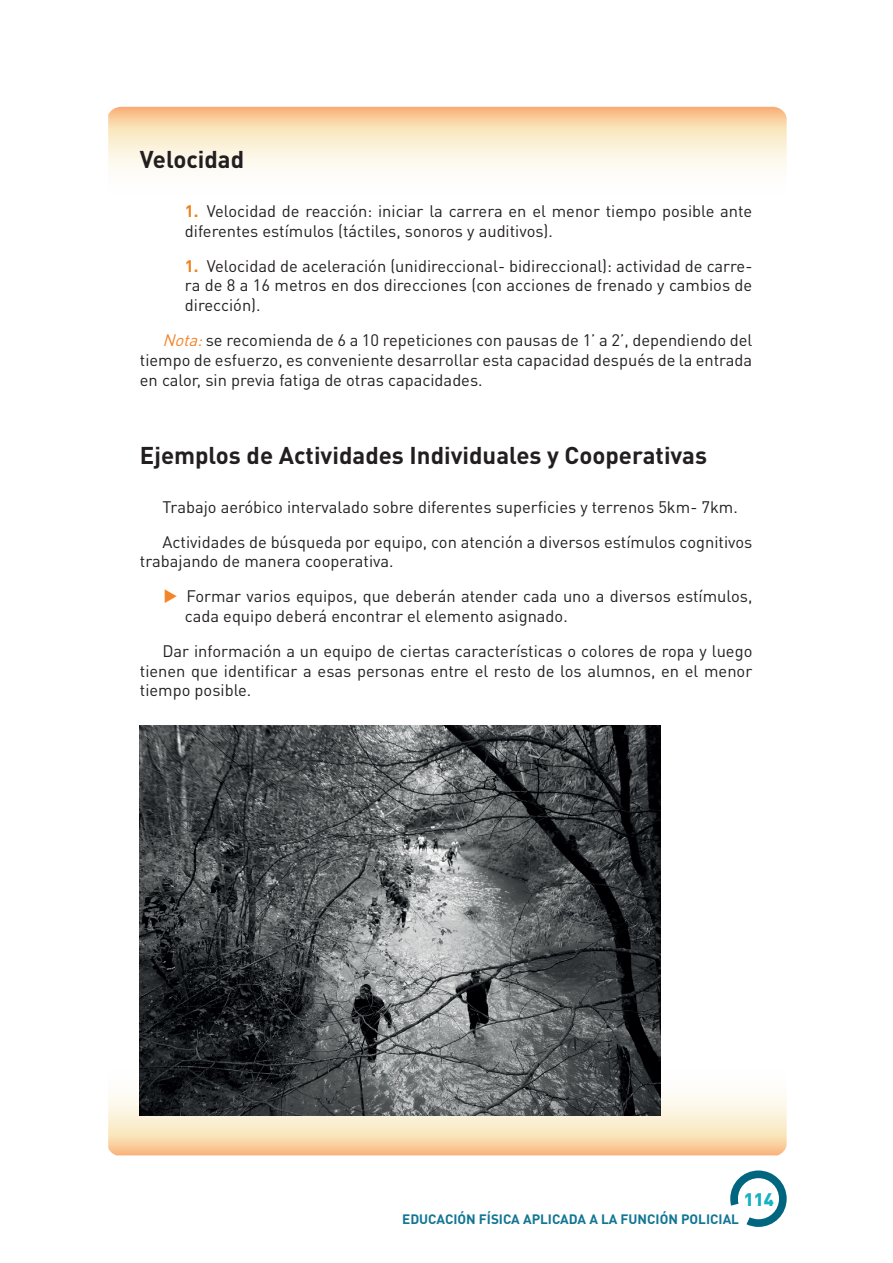
<style>
.page{position:relative;width:893px;height:1263px;background:#fff}
.page>*{position:absolute;margin:0;border:0;box-sizing:border-box;transform-origin:0 0}
.t1{font:700 24px "DIN Pro";color:#231f20}
.t2{font:900 18px "DIN Pro";color:#15b2c3}
.t3{font:16.5px/19.8px "DIN Pro";color:#231f20}
.t4{font:700 13.5px "DIN Pro";color:#117594}
.s1{font-weight:700;color:#f08017}
.s2{font-style:italic;color:#f58429}
</style>
<div class="page">
<svg style="left:730px;top:1170px;width:57px;height:57px"></svg>
<svg style="left:108px;top:1058px;width:679px;height:97px"></svg>
<svg style="left:108px;top:107px;width:679px;height:63px;background:#fae4c5"></svg>
<img style="left:140px;top:725px;width:520px;height:390px">
<p class="t1" style="left:140px;top:143px;width:106px">Velocidad</p>
<p class="t3" style="left:185px;top:200px;width:569px"><span class="s1">1.</span> Velocidad de reacción: iniciar la carrera en el menor tiempo posible ante diferentes estímulos (táctiles, sonoros y auditivos).</p>
<p class="t3" style="left:185px;top:255px;width:569px;text-align:justify"><span class="s1">1.</span> Velocidad de aceleración (unidireccional- bidireccional): actividad de carre&shy;ra de 8 a 16 metros en dos direcciones (con acciones de frenado y cambios de dirección).</p>
<p class="t3" style="left:140px;top:329px;width:614px;text-align:justify;text-indent:22px"><span class="s2">Nota:</span>se recomienda de 6 a 10 repeticiones con pausas de 1’ a 2’, dependiendo del tiempo de esfuerzo, es conveniente desarrollar esta capacidad después de la entrada en calor, sin previa fatiga de otras capacidades.</p>
<p class="t1" style="left:140px;top:439px;width:569px">Ejemplos de Actividades Individuales y Cooperativas</p>
<p class="t3" style="left:162px;top:496px;width:577px">Trabajo aeróbico intervalado sobre diferentes superficies y terrenos 5km- 7km.</p>
<p class="t3" style="left:140px;top:531px;width:614px;text-indent:22px">Actividades de búsqueda por equipo, con atención a diversos estímulos cognitivos trabajando de manera cooperativa.</p>
<p class="t3" style="left:185px;top:586px;width:569px">Formar varios equipos, que deberán atender cada uno a diversos estímulos, cada equipo deberá encontrar el elemento asignado.</p>
<p class="t3" style="left:140px;top:640px;width:614px;text-align:justify;text-indent:22px">Dar información a un equipo de ciertas características o colores de ropa y luego tienen que identificar a esas personas entre el resto de los alumnos, en el menor tiempo posible.</p>
<p class="t2" style="left:744px;top:1187px;width:32px">114</p>
<p class="t4" style="left:402px;top:1210px;width:338px">EDUCACIÓN FÍSICA APLICADA A LA FUNCIÓN POLICIAL</p>
</div>
